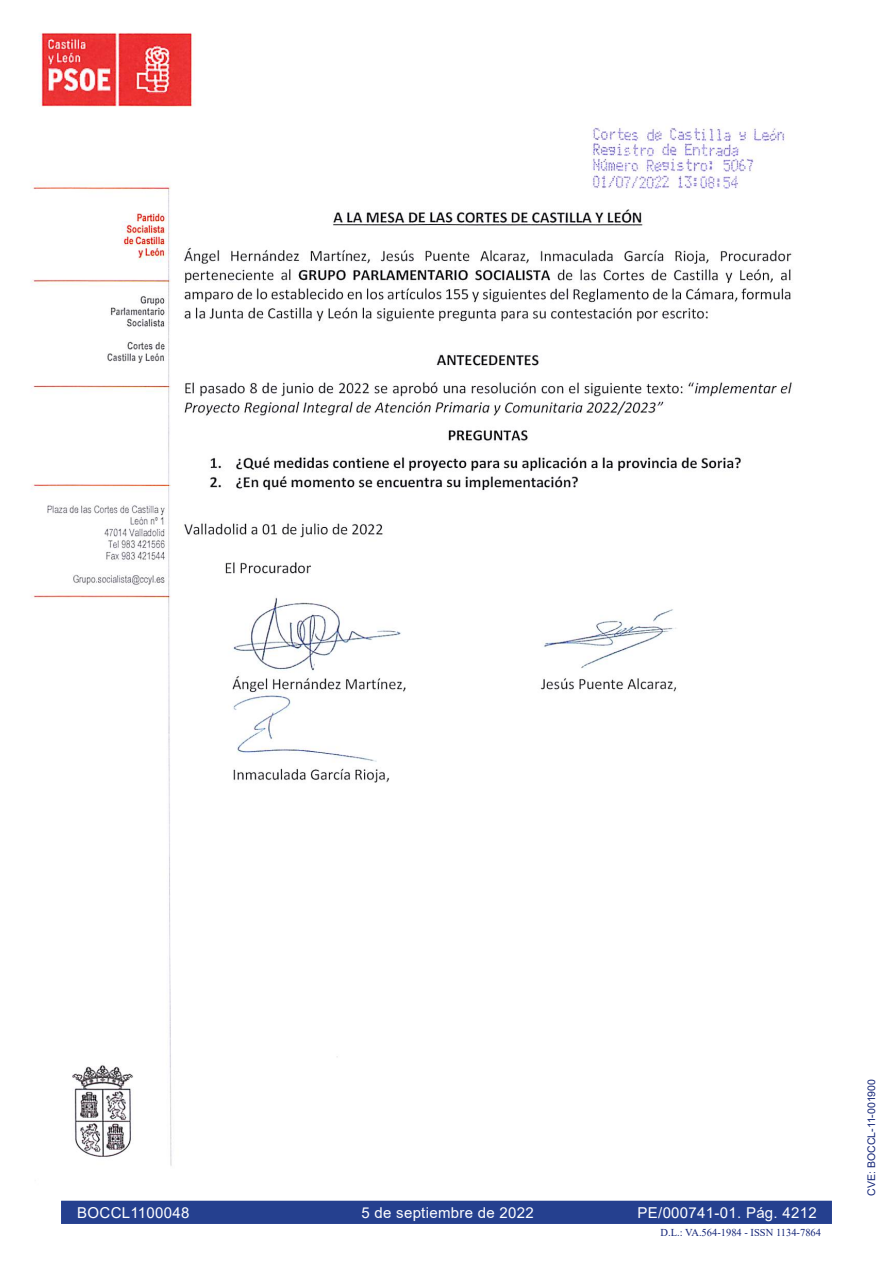
<style>
.page{position:relative;width:893px;height:1263px;background:#fff}
.page>*{position:absolute;margin:0;border:0;box-sizing:border-box;transform-origin:0 0}
.E_CVE{font:15px "Arial";letter-spacing:.02em;color:#fff}
.t1{font:10.5px "Times New Roman";color:#132477}
.t2{font:10.5px "Arial";color:#132477}
</style>
<div class="page">
<div style="left:60px;top:1200px;width:773px;height:25px;background:#25408f"></div>
<div style="left:60px;top:1199px;width:773px;height:26px;border:2px solid #fff"></div>
<img style="left:30px;top:32px;width:803px;height:1168px">
<p class="E_CVE" style="left:77px;top:1202px;width:114px">BOCCL1100048</p>
<p class="E_CVE" style="left:361px;top:1202px;width:174px">5 de septiembre de 2022</p>
<p class="E_CVE" style="left:638px;top:1202px;width:181px">PE/000741-01. Pág. 4212</p>
<p class="t1" style="left:661px;top:1225px;width:162px">D.L.: VA.564-1984 - ISSN 1134-7864</p>
<p class="t2" style="left:864px;top:1195px;width:118px;rotate:-90deg">CVE: BOCCL-11-001900</p>
</div>
